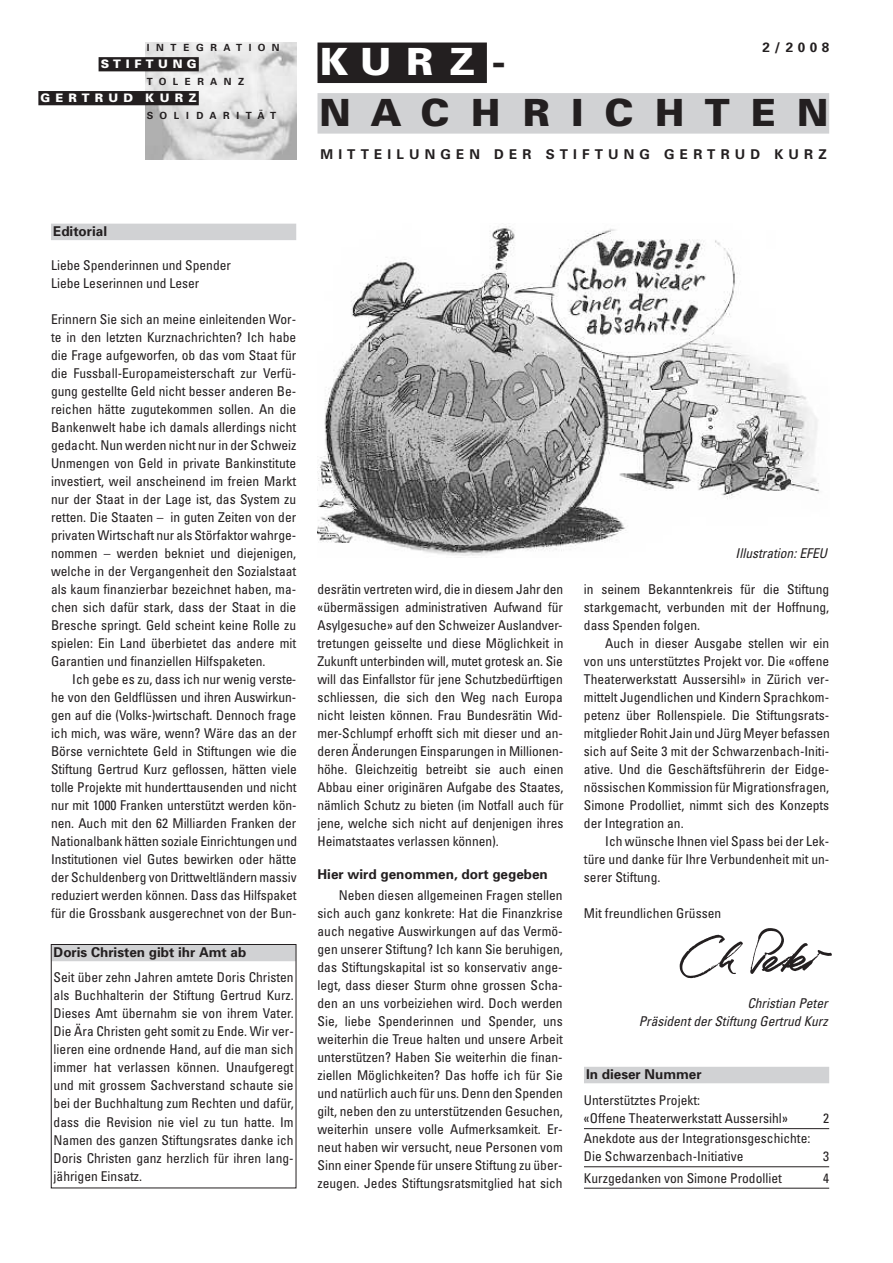
<style>
.page{position:relative;width:893px;height:1263px;background:#fff}
.page>*{position:absolute;margin:0;border:0;box-sizing:border-box;transform-origin:0 0}
.t1{font:900 37.5px/51px "Univers";letter-spacing:.555em;color:#231f20}
.t2{font:condensed 13.5px/18px "Univers";color:#231f20;text-align:justify}
.t3{font:700 13.5px "Univers";color:#231f20}
.t4{font:italic condensed 13.5px/18px "Univers";color:#231f20;text-align:right}
.t5{font:700 13.5px "Univers";letter-spacing:.385em;color:#231f20}
.t6{font:900 11.7px "Univers";letter-spacing:.455em;color:#fff}
.t7{font:900 11.7px "Univers";letter-spacing:.395em;color:#fff}
.t8{font:700 9.9px "Univers";letter-spacing:.65em;color:#231f20}
.t9{font:700 9.9px "Univers";letter-spacing:.675em;color:#231f20}
.s1{color:#fff}
</style>
<div class="page">
<div style="left:51px;top:224px;width:245px;height:16px;background:#d1d2d4"></div>
<div style="left:584px;top:1067px;width:245px;height:16px;background:#d1d2d4"></div>
<hr style="left:584px;top:1128px;width:245px;height:1px;background:#231f20">
<hr style="left:584px;top:1166px;width:245px;height:1px;background:#231f20">
<hr style="left:584px;top:1188px;width:245px;height:1px;background:#231f20">
<div style="left:317px;top:43px;width:170px;height:40px;background:#231f20"></div>
<div style="left:317px;top:93px;width:512px;height:41px;background:#d1d2d4"></div>
<img style="left:146px;top:43px;width:150px;height:117px">
<div style="left:99px;top:57px;width:100px;height:14px;background:#231f20"></div>
<div style="left:38px;top:91px;width:161px;height:14px;background:#231f20"></div>
<img style="left:679px;top:928px;width:153px;height:51px">
<img style="left:317px;top:226px;width:503px;height:330px">
<div style="left:51px;top:945px;width:245px;height:16px;background:#d1d2d4"></div>
<div style="left:51px;top:944px;width:245px;height:244px;border:1px solid #231f20"></div>
<p class="t9" style="left:147px;top:41px;width:134px">INTEGRATION</p>
<p class="t8" style="left:147px;top:75px;width:99px">TOLERANZ</p>
<p class="t8" style="left:147px;top:109px;width:131px">SOLIDARITÄT</p>
<p class="t7" style="left:101px;top:57px;width:97px">STIFTUNG</p>
<p class="t6" style="left:41px;top:91px;width:158px">GERTRUD KURZ</p>
<p class="t3" style="left:762px;top:39px;width:68px">2/2008</p>
<h1 class="t1" style="left:320px;top:36px;width:510px"><span class="s1">KURZ</span>-<br>NACHRICHTEN</h1>
<p class="t5" style="left:320px;top:146px;width:508px">MITTEILUNGEN DER STIFTUNG GERTRUD KURZ</p>
<p class="t3" style="left:53px;top:222px;width:56px">Editorial</p>
<p class="t2" style="left:51px;top:256px;width:181px">Liebe Spenderinnen und Spender<br>Liebe Leserinnen und Leser</p>
<p class="t2" style="left:51px;top:310px;width:247px">Erinnern Sie sich an meine einleitenden Wor&shy;te in den letzten Kurznachrichten? Ich habe die Frage aufgeworfen, ob das vom Staat für die Fussball-Europameisterschaft zur Verfü&shy;gung gestellte Geld nicht besser anderen Be&shy;reichen hätte zugutekommen sollen. An die Bankenwelt habe ich damals allerdings nicht gedacht. Nun werden nicht nur in der Schweiz Unmengen von Geld in private Bankinstitute investiert, weil anscheinend im freien Markt nur der Staat in der Lage ist, das System zu retten. Die Staaten – in guten Zeiten von der privaten Wirtschaft nur als Störfaktor wahrge&shy;nommen – werden bekniet und diejenigen, welche in der Vergangenheit den Sozialstaat als kaum finanzierbar bezeichnet haben, ma&shy;chen sich dafür stark, dass der Staat in die Bresche springt. Geld scheint keine Rolle zu spielen: Ein Land überbietet das andere mit Garantien und finanziellen Hilfspaketen.</p>
<p class="t2" style="left:51px;top:670px;width:248px;text-indent:21px">Ich gebe es zu, dass ich nur wenig verste&shy;he von den Geldflüssen und ihren Auswirkun&shy;gen auf die (Volks-)wirtschaft. Dennoch frage ich mich, was wäre, wenn? Wäre das an der Börse vernichtete Geld in Stiftungen wie die Stiftung Gertrud Kurz geflossen, hätten viele tolle Projekte mit hunderttausenden und nicht nur mit 1000 Franken unterstützt werden kön&shy;nen. Auch mit den 62 Milliarden Franken der Nationalbank hätten soziale Einrichtungen und Institutionen viel Gutes bewirken oder hätte der Schuldenberg von Drittweltländern massiv reduziert werden können. Dass das Hilfspaket für die Grossbank ausgerechnet von der Bun-</p>
<p class="t3" style="left:54px;top:943px;width:194px">Doris Christen gibt ihr Amt ab</p>
<p class="t2" style="left:54px;top:968px;width:242px">Seit über zehn Jahren amtete Doris Christen als Buchhalterin der Stiftung Gertrud Kurz.<br>Dieses Amt übernahm sie von ihrem Vater.<br>Die Ära Christen geht somit zu Ende. Wir ver&shy;lieren eine ordnende Hand, auf die man sich immer hat verlassen können. Unaufgeregt und mit grossem Sachverstand schaute sie bei der Buchhaltung zum Rechten und dafür, dass die Revision nie viel zu tun hatte. Im Namen des ganzen Stiftungsrates danke ich Doris Christen ganz herzlich für ihren lang&shy;jährigen Einsatz.</p>
<p class="t2" style="left:317px;top:580px;width:248px">desrätin vertreten wird, die in diesem Jahr den «übermässigen administrativen Aufwand für Asylgesuche» auf den Schweizer Auslandver&shy;tretungen geisselte und diese Möglichkeit in Zukunft unterbinden will, mutet grotesk an. Sie will das Einfallstor für jene Schutzbedürftigen schliessen, die sich den Weg nach Europa nicht leisten können. Frau Bundesrätin Wid&shy;mer-Schlumpf erhofft sich mit dieser und an&shy;deren Änderungen Einsparungen in Millionen&shy;höhe. Gleichzeitig betreibt sie auch einen Abbau einer originären Aufgabe des Staates, nämlich Schutz zu bieten (im Notfall auch für jene, welche sich nicht auf denjenigen ihres Heimatstaates verlassen können).</p>
<p class="t3" style="left:317px;top:865px;width:232px">Hier wird genommen, dort gegeben</p>
<p class="t2" style="left:317px;top:886px;width:247px;text-indent:21px">Neben diesen allgemeinen Fragen stellen sich auch ganz konkrete: Hat die Finanzkrise auch negative Auswirkungen auf das Vermö&shy;gen unserer Stiftung? Ich kann Sie beruhigen, das Stiftungskapital ist so konservativ ange&shy;legt, dass dieser Sturm ohne grossen Scha&shy;den an uns vorbeiziehen wird. Doch werden Sie, liebe Spenderinnen und Spender, uns weiterhin die Treue halten und unsere Arbeit unterstützen? Haben Sie weiterhin die finan&shy;ziellen Möglichkeiten? Das hoffe ich für Sie und natürlich auch für uns. Denn den Spenden gilt, neben den zu unterstützenden Gesuchen, weiterhin unsere volle Aufmerksamkeit. Er&shy;neut haben wir versucht, neue Personen vom Sinn einer Spende für unsere Stiftung zu über&shy;zeugen. Jedes Stiftungsratsmitglied hat sich</p>
<p class="t4" style="left:736px;top:544px;width:93px">Illustration: EFEU</p>
<p class="t2" style="left:584px;top:580px;width:247px">in seinem Bekanntenkreis für die Stiftung starkgemacht, verbunden mit der Hoffnung, dass Spenden folgen.</p>
<p class="t2" style="left:584px;top:634px;width:247px;text-indent:21px">Auch in dieser Ausgabe stellen wir ein von uns unterstütztes Projekt vor. Die «offene Theaterwerkstatt Aussersihl» in Zürich ver&shy;mittelt Jugendlichen und Kindern Sprachkom&shy;petenz über Rollenspiele. Die Stiftungsrats&shy;mitglieder Rohit Jain und Jürg Meyer befassen sich auf Seite 3 mit der Schwarzenbach-Initi&shy;ative. Und die Geschäftsführerin der Eidge&shy;nössischen Kommission für Migrationsfragen, Simone Prodolliet, nimmt sich des Konzepts der Integration an.</p>
<p class="t2" style="left:584px;top:832px;width:247px;text-indent:21px">Ich wünsche Ihnen viel Spass bei der Lek&shy;türe und danke für Ihre Verbundenheit mit un&shy;serer Stiftung.</p>
<p class="t2" style="left:584px;top:904px;width:139px">Mit freundlichen Grüssen</p>
<p class="t4" style="left:639px;top:994px;width:190px">Christian Peter<br>Präsident der Stiftung Gertrud Kurz</p>
<p class="t3" style="left:586px;top:1065px;width:117px">In dieser Nummer</p>
<p class="t2" style="left:584px;top:1091px;width:205px">Unterstütztes Projekt:<br>«Offene Theaterwerkstatt Aussersihl»</p>
<p class="t2" style="left:584px;top:1129px;width:228px">Anekdote aus der Integrationsgeschichte:<br>Die Schwarzenbach-Initiative</p>
<p class="t2" style="left:823px;top:1109px;width:7px">2</p>
<p class="t2" style="left:823px;top:1147px;width:7px">3</p>
<p class="t2" style="left:584px;top:1168px;width:199px">Kurzgedanken von Simone Prodolliet</p>
<p class="t2" style="left:823px;top:1168px;width:7px">4</p>
</div>
